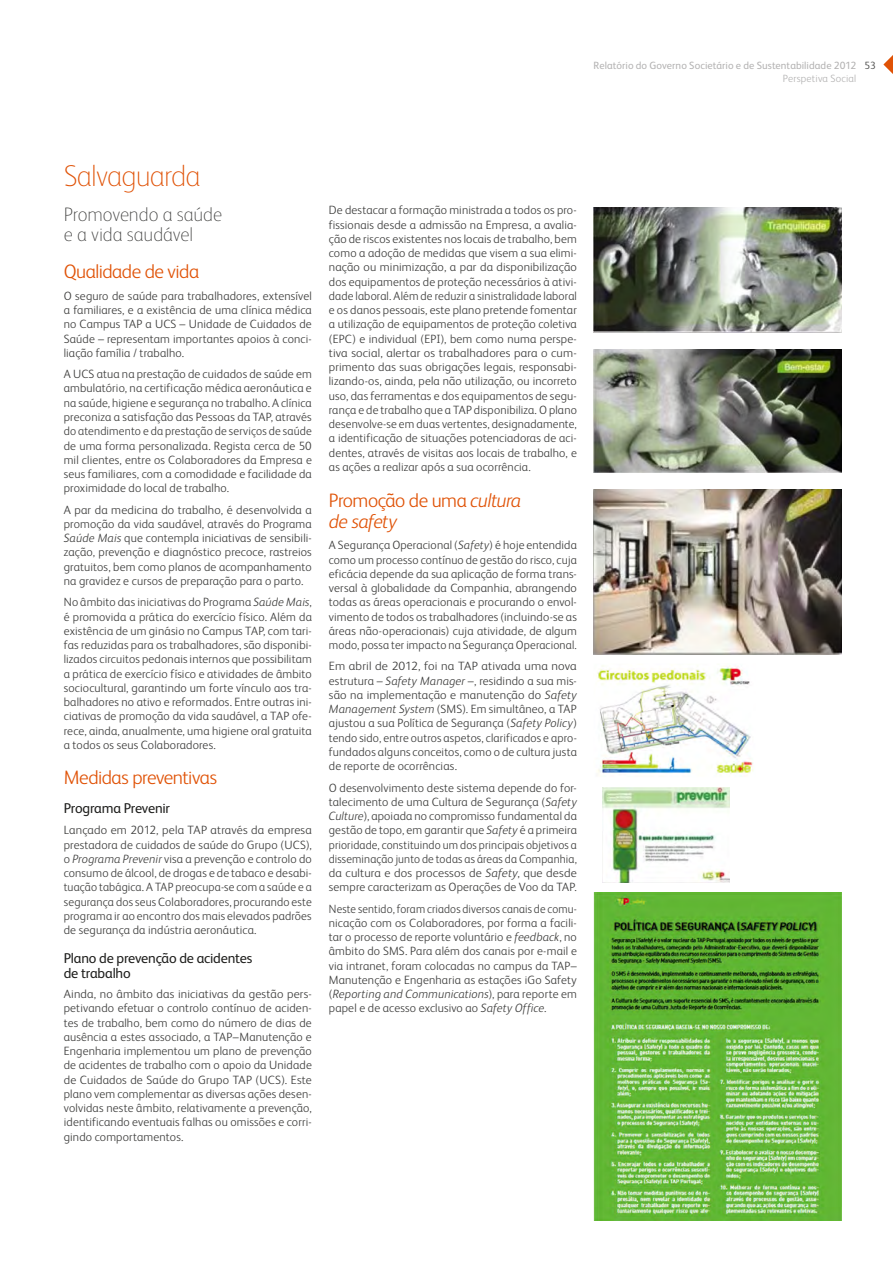
<style>
.page{position:relative;width:893px;height:1263px;background:#fff}
.page>*{position:absolute;margin:0;border:0;box-sizing:border-box;transform-origin:0 0}
.t1{font:100 30px "FS Albert";letter-spacing:-.03em;color:#e05206}
.t2{font:300 19.5px "FS Albert";letter-spacing:-.025em;color:#e05206}
.t3{font:100 19.5px/19.5px "FS Albert";letter-spacing:-.005em;color:#3c3c3b}
.t4{font:italic 300 19.5px/21px "FS Albert";letter-spacing:-.025em;color:#e05206}
.t5{font:14.25px/15px "FS Albert";letter-spacing:-.015em;color:#1d1d1b}
.t6{font:300 12px/14.2px "FS Albert";letter-spacing:.015em;color:#3c3c3b;text-align:justify}
.t7{font:300 12px/14.2px "FS Albert";letter-spacing:.015em;color:#3c3c3b;text-align:justify;scale:.94 1}
.t8{font:300 12px/14.2px "FS Albert";letter-spacing:.015em;color:#3c3c3b;text-align:justify;scale:1.04 1}
.t9{font:10.5px/13.4px "FS Albert";letter-spacing:.005em;color:#b3b2b2}
.s1{font-weight:300;color:#3c3c3b}
.s2{font-weight:300}
.s3{font-style:italic}
.s4{font-style:normal}
</style>
<div class="page">
<svg style="left:883px;top:55px;width:10px;height:19px"></svg>
<img style="left:594px;top:349px;width:248px;height:123px">
<img style="left:594px;top:489px;width:248px;height:165px">
<img style="left:597px;top:665px;width:157px;height:111px">
<img style="left:602px;top:787px;width:128px;height:96px">
<img style="left:594px;top:207px;width:248px;height:125px">
<img style="left:594px;top:892px;width:248px;height:328px">
<p class="t9" style="left:783px;top:58px;width:94px;text-indent:-189px">Relatório do Governo Societário e de Sustentabilidade 2012 <span class="s1">53<br></span><span class="s2">Perspetiva Social</span></p>
<h1 class="t1" style="left:64px;top:159px;width:138px">Salvaguarda</h1>
<h2 class="t3" style="left:64px;top:205px;width:160px">Promovendo a saúde e a vida saudável</h2>
<h2 class="t2" style="left:64px;top:261px;width:137px">Qualidade de vida</h2>
<p class="t6" style="left:64px;top:289px;width:250px">O seguro de saúde para trabalhadores, extensível a familiares, e a existência de uma clínica médica no Campus TAP a UCS – Unidade de Cuidados de Saúde – representam importantes apoios à conci&shy;liação família / trabalho.</p>
<p class="t6" style="left:64px;top:367px;width:250px">A UCS atua na prestação de cuidados de saúde em ambulatório, na certificação médica aeronáutica e na saúde, higiene e segurança no trabalho. A clínica preconiza a satisfação das Pessoas da TAP, através do atendimento e da prestação de serviços de saúde de uma forma personalizada. Regista cerca de 50 mil clientes, entre os Colaboradores da Empresa e seus familiares, com a comodidade e facilidade da proximidade do local de trabalho.</p>
<p class="t6" style="left:64px;top:502px;width:250px">A par da medicina do trabalho, é desenvolvida a promoção da vida saudável, através do Programa <span class="s3">Saúde Mais</span> que contempla iniciativas de sensibili&shy;zação, prevenção e diagnóstico precoce, rastreios gratuitos, bem como planos de acompanhamento na gravidez e cursos de preparação para o parto.</p>
<p class="t6" style="left:64px;top:595px;width:250px">No âmbito das iniciativas do Programa <span class="s3">Saúde Mais</span>, é promovida a prática do exercício físico. Além da existência de um ginásio no Campus TAP, com tari&shy;fas reduzidas para os trabalhadores, são disponibi&shy;lizados circuitos pedonais internos que possibilitam a prática de exercício físico e atividades de âmbito sociocultural, garantindo um forte vínculo aos tra&shy;balhadores no ativo e reformados. Entre outras ini&shy;ciativas de promoção da vida saudável, a TAP ofe&shy;rece, ainda, anualmente, uma higiene oral gratuita a todos os seus Colaboradores.</p>
<h2 class="t2" style="left:64px;top:766px;width:155px">Medidas preventivas</h2>
<p class="t5" style="left:64px;top:800px;width:108px">Programa Prevenir</p>
<p class="t6" style="left:64px;top:823px;width:250px">Lançado em 2012, pela TAP através da empresa prestadora de cuidados de saúde do Grupo (UCS), o <span class="s3">Programa Prevenir</span> visa a prevenção e controlo do consumo de álcool, de drogas e de tabaco e desabi&shy;tuação tabágica. A TAP preocupa-se com a saúde e a segurança dos seus Colaboradores, procurando este programa ir ao encontro dos mais elevados padrões de segurança da indústria aeronáutica.</p>
<p class="t5" style="left:64px;top:950px;width:190px">Plano de prevenção de acidentes de trabalho</p>
<p class="t6" style="left:64px;top:987px;width:250px">Ainda, no âmbito das iniciativas da gestão pers&shy;petivando efetuar o controlo contínuo de aciden&shy;tes de trabalho, bem como do número de dias de ausência a estes associado, a TAP–Manutenção e Engenharia implementou um plano de prevenção de acidentes de trabalho com o apoio da Unidade de Cuidados de Saúde do Grupo TAP (UCS). Este plano vem complementar as diversas ações desen&shy;volvidas neste âmbito, relativamente a prevenção, identificando eventuais falhas ou omissões e corri&shy;gindo comportamentos.</p>
<p class="t6" style="left:329px;top:203px;width:250px">De destacar a formação ministrada a todos os pro&shy;fissionais desde a admissão na Empresa, a avalia&shy;ção de riscos existentes nos locais de trabalho, bem como a adoção de medidas que visem a sua elimi&shy;nação ou minimização, a par da disponibilização dos equipamentos de proteção necessários à ativi&shy;dade laboral. Além de reduzir a sinistralidade laboral e os danos pessoais, este plano pretende fomentar a utilização de equipamentos de proteção coletiva (EPC) e individual (EPI), bem como numa perspe&shy;tiva social, alertar os trabalhadores para o cum&shy;primento das suas obrigações legais, responsabi&shy;lizando-os, ainda, pela não utilização, ou incorreto uso, das ferramentas e dos equipamentos de segu&shy;rança e de trabalho que a TAP disponibiliza. O plano desenvolve-se em duas vertentes, designadamente, a identificação de situações potenciadoras de aci&shy;dentes, através de visitas aos locais de trabalho, e as ações a realizar após a sua ocorrência.</p>
<h2 class="t4" style="left:329px;top:489px;width:194px"><span class="s4">Promoção de uma</span> cultura de safety</h2>
<p class="t6" style="left:329px;top:538px;width:250px">A Segurança Operacional (<span class="s3">Safety</span>) é hoje entendida como um processo contínuo de gestão do risco, cuja eficácia depende da sua aplicação de forma trans&shy;versal à globalidade da Companhia, abrangendo todas as áreas operacionais e procurando o envol&shy;vimento de todos os trabalhadores (incluindo-se as áreas não-operacionais) cuja atividade, de algum modo, possa ter impacto na Segurança Operacional.</p>
<p class="t8" style="left:329px;top:659px;width:240px">Em abril de 2012, foi na TAP ativada uma nova estrutura – <span class="s3">Safety Manager</span> –, residindo a sua mis&shy;são na implementação e manutenção do <span class="s3">Safety Management System</span> (SMS). Em simultâneo, a TAP ajustou a sua Política de Segurança (<span class="s3">Safety Policy</span>) tendo sido, entre outros aspetos, clarificados e apro&shy;fundados alguns conceitos, como o de cultura justa de reporte de ocorrências.</p>
<p class="t6" style="left:329px;top:780px;width:250px">O desenvolvimento deste sistema depende do for&shy;talecimento de uma Cultura de Segurança (<span class="s3">Safety Culture</span>), apoiada no compromisso fundamental da gestão de topo, em garantir que <span class="s3">Safety</span> é a primeira prioridade, constituindo um dos principais objetivos a disseminação junto de todas as áreas da Companhia, da cultura e dos processos de <span class="s3">Safety</span>, que desde sempre caracterizam as Operações de Voo da TAP.</p>
<p class="t7" style="left:329px;top:901px;width:265px">Neste sentido, foram criados diversos canais de comu&shy;nicação com os Colaboradores, por forma a facili&shy;tar o processo de reporte voluntário e <span class="s3">feedback</span>, no âmbito do SMS. Para além dos canais por e-mail e via intranet, foram colocadas no campus da TAP– Manutenção e Engenharia as estações iGo Safety (<span class="s3">Reporting and Communications</span>), para reporte em papel e de acesso exclusivo ao <span class="s3">Safety Office</span>.</p>
</div>
